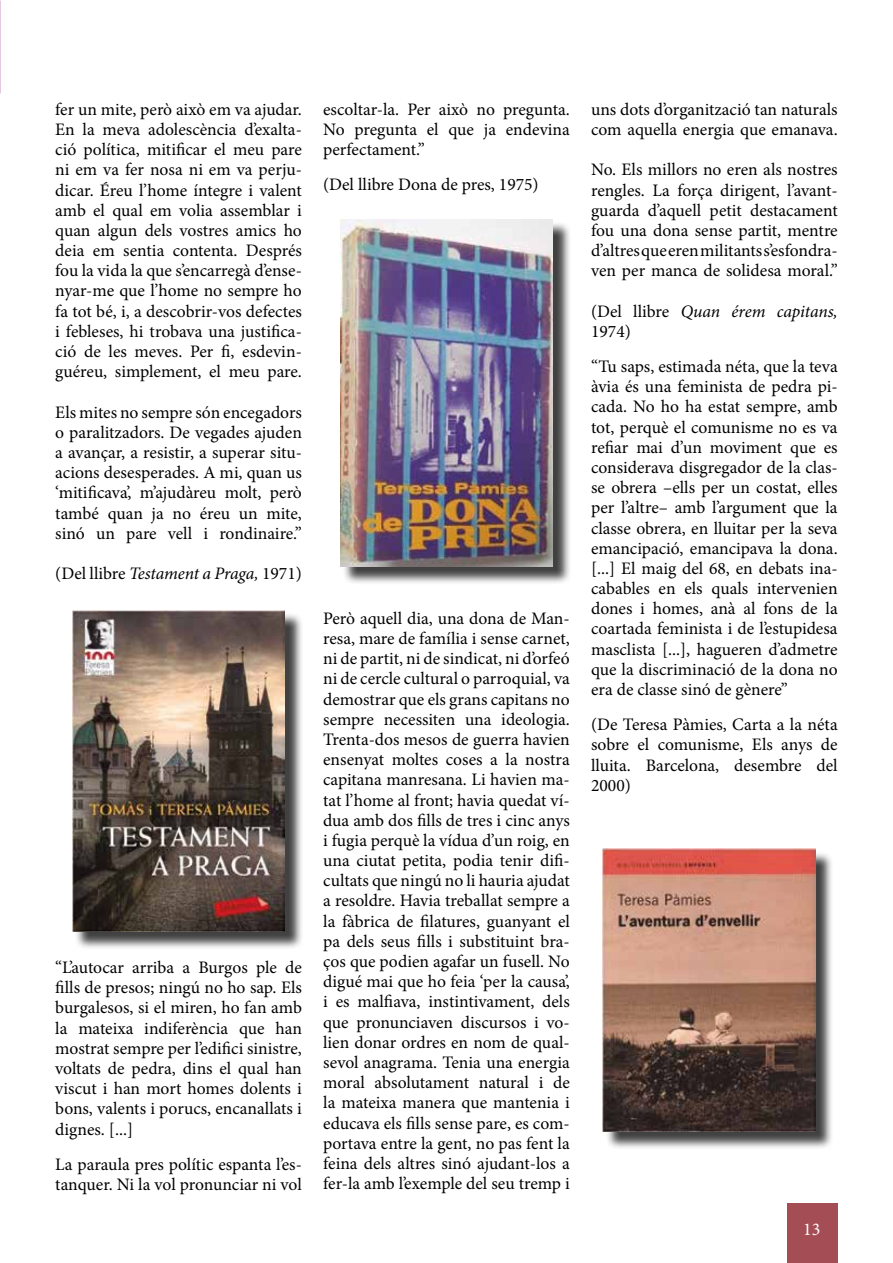
<style>
.page{position:relative;width:893px;height:1263px;background:#fff}
.page>*{position:absolute;margin:0;border:0;box-sizing:border-box;transform-origin:0 0}
.t1{font:18px "Minion Pro";color:#fff}
.t2{font:17.55px/20.2px "Minion Pro";color:#000;text-align:justify}
.t3{font:italic 17.55px/20.2px "Minion Pro";letter-spacing:-.01em;color:#000}
.s1{font-style:normal}
</style>
<div class="page">
<div style="left:75px;top:612px;width:229px;height:338px;background:#000;opacity:.75"></div>
<img style="left:72px;top:610px;width:213px;height:321px">
<div style="left:342px;top:222px;width:229px;height:363px;background:#000;opacity:.75"></div>
<img style="left:340px;top:219px;width:213px;height:348px">
<div style="left:605px;top:851px;width:229px;height:298px;background:#000;opacity:.75"></div>
<img style="left:603px;top:848px;width:212px;height:283px">
<div style="left:787px;top:1203px;width:51px;height:60px;background:#a44d54"></div>
<p class="t2" style="left:55px;top:99px;width:248px">fer un mite, però això em va ajudar.<br>En la meva adolescència d’exalta&shy;ció política, mitificar el meu pare ni em va fer nosa ni em va perju&shy;dicar. Éreu l’home íntegre i valent amb el qual em volia assemblar i quan algun dels vostres amics ho deia em sentia contenta. Després fou la vida la que s’encarregà d’ense&shy;nyar-me que l’home no sempre ho fa tot bé, i, a descobrir-vos defectes i febleses, hi trobava una justifica&shy;ció de les meves. Per fi, esdevin&shy;guéreu, simplement, el meu pare.</p>
<p class="t2" style="left:55px;top:402px;width:248px">Els mites no sempre són encegadors o paralitzadors. De vegades ajuden a avançar, a resistir, a superar situ&shy;acions desesperades. A mi, quan us ‘mitificava’, m’ajudàreu molt, però també quan ja no éreu un mite, sinó un pare vell i rondinaire.”</p>
<p class="t3" style="left:55px;top:563px;width:248px"><span class="s1">(Del llibre</span> Testament a Praga, <span class="s1">1971)</span></p>
<p class="t2" style="left:55px;top:957px;width:248px">“L’autocar arriba a Burgos ple de fills de presos; ningú no ho sap. Els burgalesos, si el miren, ho fan amb la mateixa indiferència que han mostrat sempre per l’edifici sinistre, voltats de pedra, dins el qual han viscut i han mort homes dolents i bons, valents i porucs, encanallats i dignes. [...]</p>
<p class="t2" style="left:55px;top:1154px;width:248px">La paraula pres polític espanta l’es&shy;tanquer. Ni la vol pronunciar ni vol</p>
<p class="t2" style="left:323px;top:99px;width:248px">escoltar-la. Per això no pregunta.<br>No pregunta el que ja endevina perfectament.”</p>
<p class="t2" style="left:323px;top:175px;width:217px">(Del llibre Dona de pres, 1975)</p>
<p class="t2" style="left:323px;top:608px;width:248px">Però aquell dia, una dona de Man&shy;resa, mare de família i sense carnet, ni de partit, ni de sindicat, ni d’orfeó ni de cercle cultural o parroquial, va demostrar que els grans capitans no sempre necessiten una ideologia.<br>Trenta-dos mesos de guerra havien ensenyat moltes coses a la nostra capitana manresana. Li havien ma&shy;tat l’home al front; havia quedat ví&shy;dua amb dos fills de tres i cinc anys i fugia perquè la vídua d’un roig, en una ciutat petita, podia tenir difi&shy;cultats que ningú no li hauria ajudat a resoldre. Havia treballat sempre a la fàbrica de filatures, guanyant el pa dels seus fills i substituint bra&shy;ços que podien agafar un fusell. No digué mai que ho feia ‘per la causa’, i es malfiava, instintivament, dels que pronunciaven discursos i vo&shy;lien donar ordres en nom de qual&shy;sevol anagrama. Tenia una energia moral absolutament natural i de la mateixa manera que mantenia i educava els fills sense pare, es com&shy;portava entre la gent, no pas fent la feina dels altres sinó ajudant-los a fer-la amb l’exemple del seu tremp i</p>
<p class="t2" style="left:591px;top:99px;width:248px">uns dots d’organització tan naturals com aquella energia que emanava.</p>
<p class="t2" style="left:591px;top:160px;width:248px">No. Els millors no eren als nostres rengles. La força dirigent, l’avant&shy;guarda d’aquell petit destacament fou una dona sense partit, mentre d’altres que eren militants s’esfondra&shy;ven per manca de solidesa moral.”</p>
<p class="t3" style="left:591px;top:301px;width:248px"><span class="s1">(Del llibre</span> Quan érem capitans,<br><span class="s1">1974)</span></p>
<p class="t2" style="left:591px;top:356px;width:248px">“Tu saps, estimada néta, que la teva àvia és una feminista de pedra pi&shy;cada. No ho ha estat sempre, amb tot, perquè el comunisme no es va refiar mai d’un moviment que es considerava disgregador de la clas&shy;se obrera –ells per un costat, elles per l’altre– amb l’argument que la classe obrera, en lluitar per la seva emancipació, emancipava la dona. [...] El maig del 68, en debats ina&shy;cabables en els quals intervenien dones i homes, anà al fons de la coartada feminista i de l’estupidesa masclista [...], hagueren d’admetre que la discriminació de la dona no era de classe sinó de gènere”</p>
<p class="t2" style="left:591px;top:714px;width:248px">(De Teresa Pàmies, Carta a la néta sobre el comunisme, Els anys de lluita. Barcelona, desembre del 2000)</p>
<p class="t1" style="left:803px;top:1217px;width:19px">13</p>
</div>
